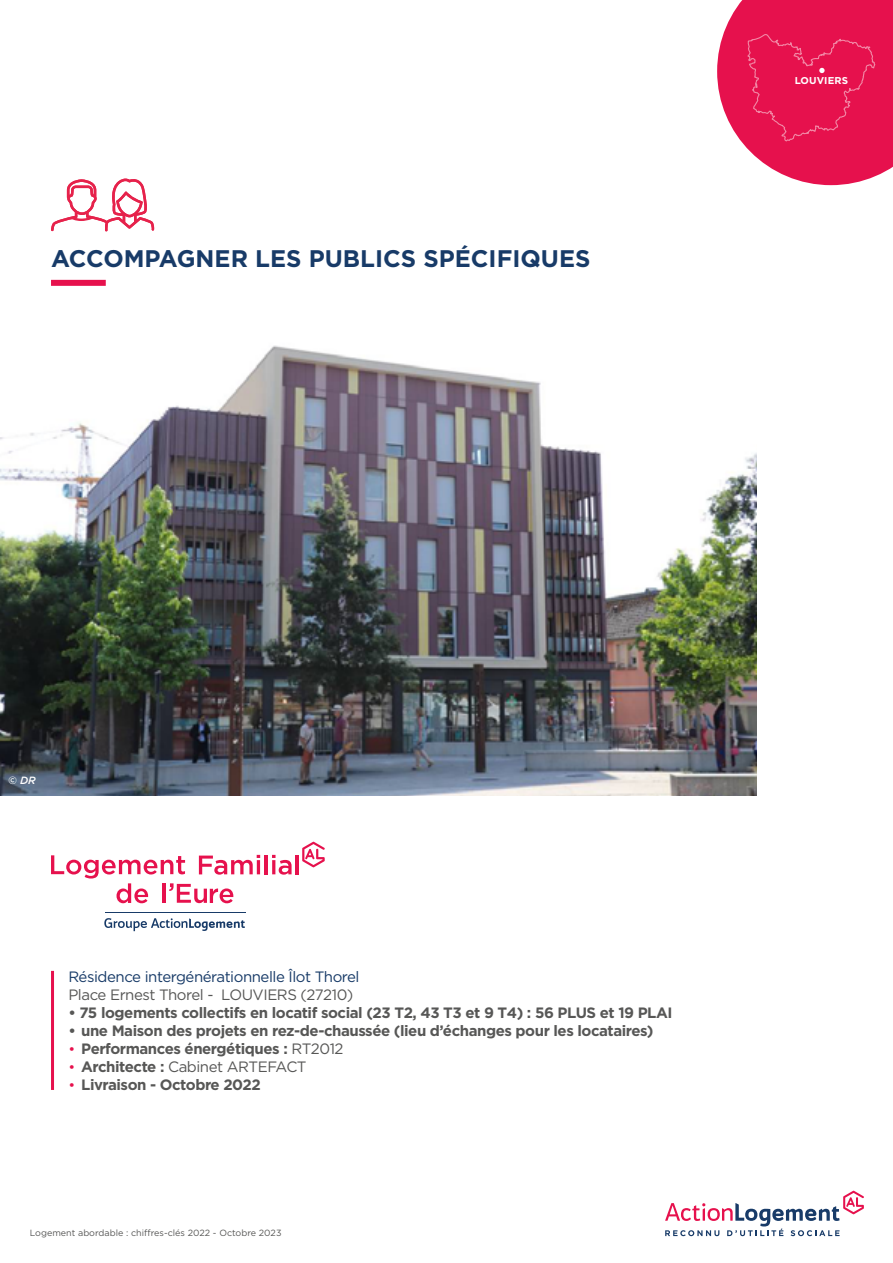
<style>
.page{position:relative;width:893px;height:1263px;background:#fff}
.page>*{position:absolute;margin:0;border:0;box-sizing:border-box;transform-origin:0 0}
.t1{font:700 24px "Gotham";color:#183b68}
.t2{font:700 15px "Gotham";letter-spacing:-.03em;color:#575756}
.t3{font:15px "Gotham";letter-spacing:-.03em;color:#575756}
.t4{font:15px "Gotham";letter-spacing:-.03em;color:#183b68}
.t5{font:italic 500 10.5px "Gotham";color:#fff}
.t6{font:700 9.9px "Gotham";letter-spacing:.01em;color:#fff}
.t7{font:9px "Gotham";color:#575756}
.s1{font-weight:400;font-size:14.25px;color:#e6114d}
.s2{font-weight:400}
.s3{font-size:14.25px;color:#e6114d}
.s4{font-weight:700}
</style>
<div class="page">
<svg style="left:665px;top:1191px;width:199px;height:45px"></svg>
<svg style="left:51px;top:178px;width:104px;height:54px"></svg>
<div style="left:51px;top:280px;width:55px;height:6px;background:#e6114d"></div>
<svg style="left:717px;top:0;width:176px;height:185px"></svg>
<svg style="left:104px;top:918px;width:141px;height:13px"></svg>
<hr style="left:105px;top:912px;width:141px;height:1px;background:#183b68">
<svg style="left:302px;top:842px;width:23px;height:25px"></svg>
<hr style="left:264px;top:855px;width:4px;height:19px;background:#e6114d">
<svg style="left:272px;top:855px;width:20px;height:20px"></svg>
<hr style="left:296px;top:855px;width:3px;height:19px;background:#e6114d">
<svg style="left:51px;top:855px;width:209px;height:48px"></svg>
<img style="left:0;top:345px;width:757px;height:450px">
<hr style="left:51px;top:971px;width:3px;height:119px;background:#e6114d">
<h1 class="t1" style="left:51px;top:242px;width:541px">ACCOMPAGNER LES PUBLICS SPÉCIFIQUES</h1>
<p class="t6" style="left:795px;top:74px;width:55px">LOUVIERS</p>
<p class="t5" style="left:8px;top:774px;width:29px">© DR</p>
<p class="t4" style="left:68px;top:967px;width:293px">Résidence intergénérationnelle Îlot Thorel</p>
<p class="t3" style="left:68px;top:985px;width:287px">Place Ernest Thorel - LOUVIERS (27210)</p>
<p class="t2" style="left:68px;top:1002px;width:606px">• 75 logements collectifs en locatif social (23 T2, 43 T3 et 9 T4) : 56 PLUS et 19 PLAI</p>
<p class="t2" style="left:68px;top:1020px;width:587px">• une Maison des projets en rez-de-chaussée (lieu d’échanges pour les locataires)</p>
<p class="t2" style="left:68px;top:1038px;width:277px"><span class="s1">•</span> Performances énergétiques : <span class="s2">RT2012</span></p>
<p class="t3" style="left:68px;top:1057px;width:240px"><span class="s3">•</span> <span class="s4">Architecte :</span> Cabinet ARTEFACT</p>
<p class="t2" style="left:68px;top:1074px;width:194px"><span class="s1">•</span> Livraison - Octobre 2022</p>
<p class="t7" style="left:30px;top:1227px;width:253px">Logement abordable : chiffres-clés 2022 - Octobre 2023</p>
</div>
